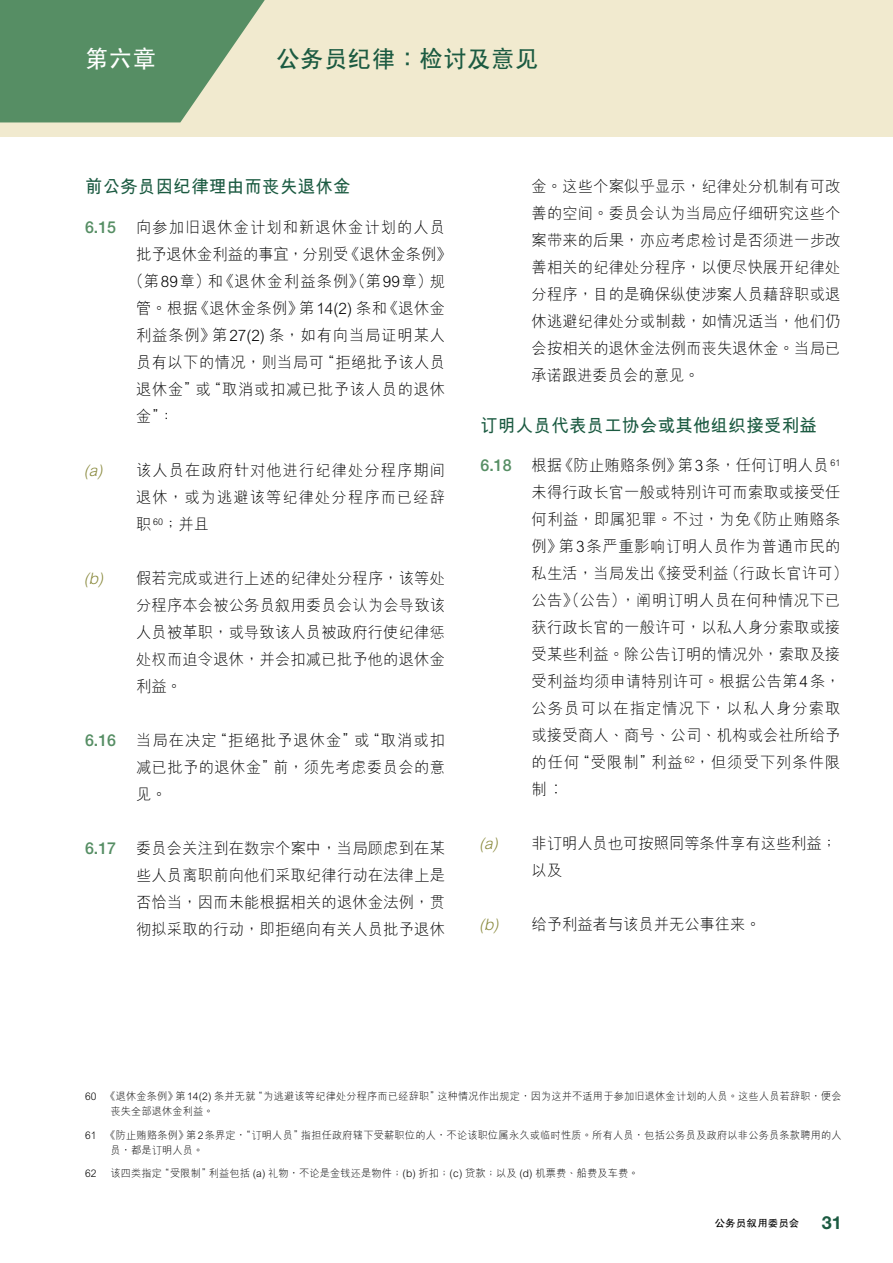
<style>
.page{position:relative;width:893px;height:1263px;background:#fff}
.page>*{position:absolute;margin:0;border:0;box-sizing:border-box;transform-origin:0 0}
.t1{font:700 24px "C Hei 2 HKS";letter-spacing:.025em;color:#1b5a41}
.t2{font:700 24px "C Hei 2 HKS";color:#fff}
.t3{font:700 18px "M Hei HKS";letter-spacing:.015em;color:#1b5a41}
.t4{font:700 18px "Helvetica Neue";color:#1b5a41}
.t5{font:500 16.5px "Helvetica Neue";color:#568e64}
.t6{font:300 15.75px/27px "M Hei HKS";letter-spacing:.015em;color:#000;text-align:justify}
.t7{font:300 15.75px "M Hei HKS";letter-spacing:.08em;color:#000}
.t8{font:300 15.75px "M Hei HKS";letter-spacing:.06em;color:#000}
.t9{font:300 15.75px "M Hei HKS";letter-spacing:.045em;color:#000}
.t10{font:300 15.75px "M Hei HKS";letter-spacing:.07em;color:#000}
.t11{font:300 10.5px/15px "M Hei HKS";letter-spacing:.02em;color:#000}
.t12{font:700 10.2px "C Hei 2 HKS";letter-spacing:.01em;color:#000}
.s1{font-style:italic;color:#89893d}
</style>
<div class="page">
<div style="left:0;top:0;width:893px;height:136px;background:#f1eacf"></div>
<svg style="left:0;top:0;width:265px;height:122px"></svg>
<h1 class="t2" style="left:85px;top:42px;width:73px">第六章</h1>
<h1 class="t1" style="left:276px;top:42px;width:263px">公務員紀律：檢討及意見</h1>
<p class="t3" style="left:85px;top:173px;width:267px">前公務員因紀律理由而喪失退休金</p>
<p class="t5" style="left:85px;top:217px;width:33px">6.15</p>
<p class="t10" style="left:136px;top:216px;width:310px">向參加舊退休金計劃和新退休金計劃的人員</p>
<p class="t6" style="left:136px;top:240px;width:317px">批予退休金利益的事宜，分別受《退休金條例》</p>
<p class="t7" style="left:128px;top:270px;width:318px">（第89章）和《退休金利益條例》（第99章）規</p>
<p class="t6" style="left:136px;top:294px;width:310px">管。根據《退休金條例》第14(2) 條和《退休金</p>
<p class="t8" style="left:136px;top:324px;width:311px">利益條例》第27(2) 條，如有向當局證明某人</p>
<p class="t6" style="left:136px;top:348px;width:311px">員有以下的情況，則當局可“拒絕批予該人員</p>
<p class="t9" style="left:136px;top:378px;width:310px">退休金”或“取消或扣減已批予該人員的退休</p>
<p class="t6" style="left:136px;top:402px;width:40px">金”：</p>
<p class="t6" style="left:136px;top:456px;width:310px;text-indent:-52px"><span class="s1">(a)</span> 該人員在政府針對他進行紀律處分程序期間退休，或為逃避該等紀律處分程序而已經辭職<sup>60</sup>；並且</p>
<p class="t6" style="left:136px;top:564px;width:311px;text-indent:-52px"><span class="s1">(b)</span> 假若完成或進行上述的紀律處分程序，該等處分程序本會被公務員敍用委員會認為會導致該人員被革職，或導致該人員被政府行使紀律懲處權而迫令退休，並會扣減已批予他的退休金利益。</p>
<p class="t5" style="left:85px;top:730px;width:33px">6.16</p>
<p class="t6" style="left:136px;top:726px;width:311px">當局在決定“拒絕批予退休金”或“取消或扣減已批予的退休金”前，須先考慮委員會的意見。</p>
<p class="t5" style="left:85px;top:838px;width:33px">6.17</p>
<p class="t6" style="left:136px;top:834px;width:311px">委員會關注到在數宗個案中，當局顧慮到在某些人員離職前向他們採取紀律行動在法律上是否恰當，因而未能根據相關的退休金法例，貫徹擬採取的行動，即拒絕向有關人員批予退休</p>
<p class="t6" style="left:531px;top:172px;width:310px">金。這些個案似乎顯示，紀律處分機制有可改善的空間。委員會認為當局應仔細研究這些個案帶來的後果，亦應考慮檢討是否須進一步改善相關的紀律處分程序，以便盡快展開紀律處分程序，目的是確保縱使涉案人員藉辭職或退休逃避紀律處分或制裁，如情況適當，他們仍會按相關的退休金法例而喪失退休金。當局已承諾跟進委員會的意見。</p>
<p class="t3" style="left:480px;top:412px;width:338px">訂明人員代表員工協會或其他組織接受利益</p>
<p class="t5" style="left:480px;top:456px;width:33px">6.18</p>
<p class="t6" style="left:531px;top:451px;width:318px;text-align:left">根據《防止賄賂條例》第3條，任何訂明人員 <sup>61</sup>未得行政長官一般或特別許可而索取或接受任何利益，即屬犯罪。不過，為免《防止賄賂條例》第3條嚴重影響訂明人員作為普通市民的私生活，當局發出《接受利益（行政長官許可）公告》（公告），闡明訂明人員在何種情況下已獲行政長官的一般許可，以私人身分索取或接受某些利益。除公告訂明的情況外，索取及接受利益均須申請特別許可。根據公告第4條，公務員可以在指定情況下，以私人身分索取或接受商人、商號、公司、機構或會社所給予的任何“受限制”利益<sup>62</sup>，但須受下列條件限制︰</p>
<p class="t6" style="left:531px;top:829px;width:307px;text-indent:-52px"><span class="s1">(a)</span> 非訂明人員也可按照同等條件享有這些利益；以及</p>
<p class="t6" style="left:479px;top:910px;width:283px"><span class="s1">(b)</span> 給予利益者與該員並無公事往來。</p>
<p class="t11" style="left:111px;top:1089px;width:733px;text-indent:-26px">60 《退休金條例》第 14(2) 條並無就“為逃避該等紀律處分程序而已經辭職”這種情況作出規定，因為這並不適用於參加舊退休金計劃的人員。這些人員若辭職，便會喪失全部退休金利益。</p>
<p class="t11" style="left:111px;top:1127px;width:733px;text-indent:-26px">61 《防止賄賂條例》第 2 條界定，“訂明人員”指擔任政府轄下受薪職位的人，不論該職位屬永久或臨時性質。所有人員，包括公務員及政府以非公務員條款聘用的人員，都是訂明人員。</p>
<p class="t11" style="left:85px;top:1166px;width:13px">62</p>
<p class="t11" style="left:111px;top:1166px;width:529px">該四類指定“受限制”利益包括 (a) 禮物，不論是金錢還是物件；(b) 折扣；(c) 貸款；以及 (d) 機票費、船費及車費。</p>
<p class="t12" style="left:715px;top:1215px;width:86px">公務員敍用委員會</p>
<p class="t4" style="left:822px;top:1211px;width:22px">31</p>
</div>
